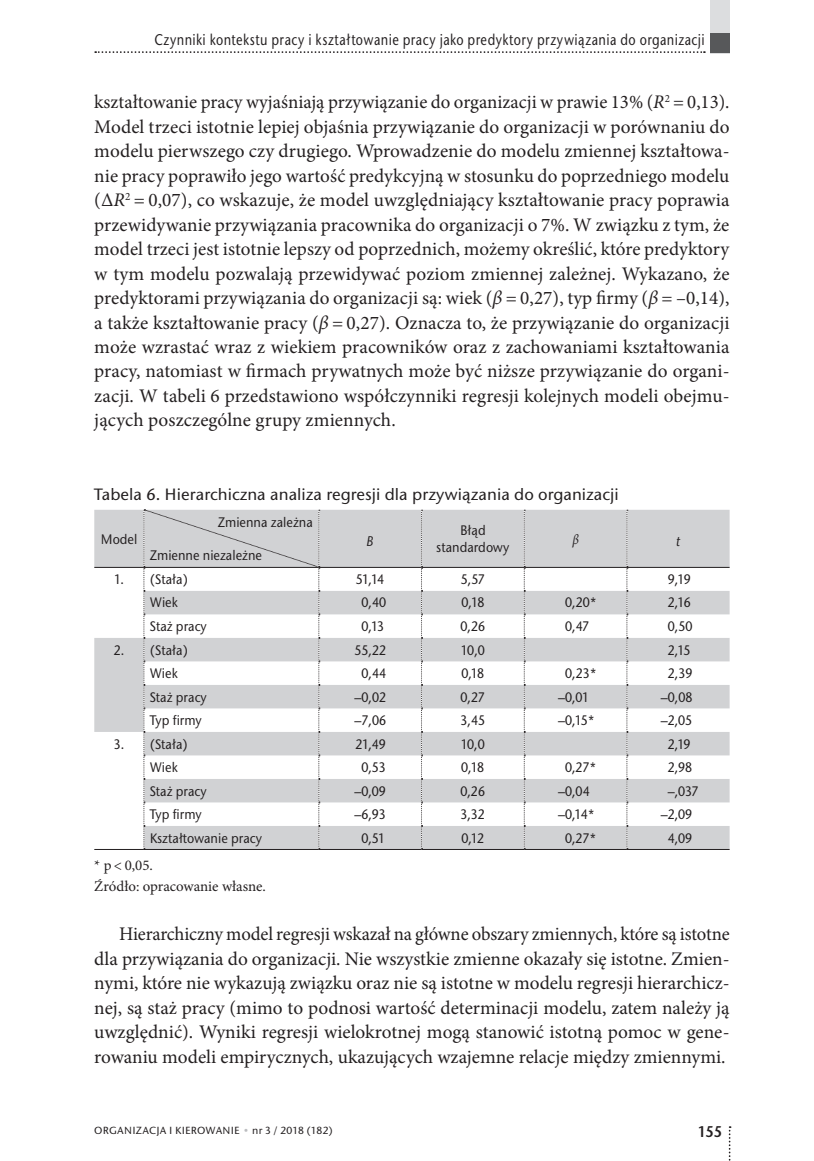
<style>
.page{position:relative;width:814px;height:1161px;background:#fff}
.page>*{position:absolute;margin:0;border:0;box-sizing:border-box;transform-origin:0 0}
.t1{font:19.25px/24.5px "Minion Pro";color:#231f20;text-align:justify}
.t2{font:500 16.62px "Stone Sans Itc TOT";color:#231f20}
.t3{font:500 15.75px "Stone Sans Itc TOT";letter-spacing:.035em;color:#231f20;scale:.8 1}
.t4{font:15.75px "Stone Sans Itc TOT Semi";color:#231f20;scale:.9 1}
.t5{font:14.88px/20.3px "Minion Pro";color:#231f20}
.t6{font:500 14px/16.8px "Stone Sans Itc TOT";color:#231f20;text-align:center;scale:.9 1}
.t7{font:italic 500 14px "Stone Sans IIITC Pro";color:#231f20;scale:.9 1}
.t8{font:italic 14px "Minion Pro";color:#231f20;scale:.9 1}
.t9{font:500 10.5px "Stone Sans Itc TOT";letter-spacing:.02em;color:#231f20}
.s1{font-style:italic}
.s2{color:#bcbdc0}
</style>
<div class="page">
<svg style="left:728px;top:1126px;width:2px;height:35px"></svg>
<svg style="left:95px;top:51px;width:610px;height:2px"></svg>
<div style="left:709px;top:0;width:20px;height:53px;background:#dcdddf"></div>
<div style="left:709px;top:34px;width:20px;height:19px;background:#57585a"></div>
<svg style="left:94px;top:510px;width:635px;height:339px;fill:#d1d2d4"></svg>
<div style="left:94px;top:732px;width:50px;height:117px;background:#fff"></div>
<svg style="left:421px;top:510px;width:1px;height:339px"></svg>
<svg style="left:524px;top:510px;width:1px;height:339px"></svg>
<svg style="left:626px;top:510px;width:2px;height:339px"></svg>
<hr style="left:94px;top:567px;width:50px;height:1px;background:#231f20">
<hr style="left:319px;top:567px;width:102px;height:1px;background:#231f20">
<hr style="left:421px;top:567px;width:103px;height:1px;background:#231f20">
<hr style="left:524px;top:567px;width:103px;height:1px;background:#231f20">
<hr style="left:627px;top:567px;width:102px;height:1px;background:#231f20">
<hr style="left:94px;top:849px;width:50px;height:1px;background:#231f20">
<hr style="left:144px;top:849px;width:175px;height:1px;background:#231f20">
<hr style="left:319px;top:849px;width:102px;height:1px;background:#231f20">
<hr style="left:421px;top:849px;width:103px;height:1px;background:#231f20">
<hr style="left:524px;top:849px;width:103px;height:1px;background:#231f20">
<hr style="left:627px;top:849px;width:102px;height:1px;background:#231f20">
<svg style="left:143px;top:510px;width:177px;height:339px"></svg>
<p class="t3" style="left:154px;top:30px;width:689px">Czynniki kontekstu pracy i kształtowanie pracy jako predyktory przywiązania do organizacji</p>
<p class="t1" style="left:94px;top:90px;width:637px">kształtowanie pracy wyjaśniają przywiązanie do organizacji w prawie 13% (<span class="s1">R</span><sup>2</sup> = 0,13).<br>Model trzeci istotnie lepiej objaśnia przywiązanie do organizacji w porównaniu do modelu pierwszego czy drugiego. Wprowadzenie do modelu zmiennej kształtowa&shy;nie pracy poprawiło jego wartość predykcyjną w stosunku do poprzedniego modelu (Δ<span class="s1">R</span><sup>2</sup> = 0,07), co wskazuje, że model uwzględniający kształtowanie pracy poprawia przewidywanie przywiązania pracownika do organizacji o 7%. W związku z tym, że model trzeci jest istotnie lepszy od poprzednich, możemy określić, które predyktory w tym modelu pozwalają przewidywać poziom zmiennej zależnej. Wykazano, że predyktorami przywiązania do organizacji są: wiek (<span class="s1">β</span> = 0,27), typ firmy (<span class="s1">β</span> = –0,14), a także kształtowanie pracy (<span class="s1">β</span> = 0,27). Oznacza to, że przywiązanie do organizacji może wzrastać wraz z wiekiem pracowników oraz z zachowaniami kształtowania pracy, natomiast w firmach prywatnych może być niższe przywiązanie do organi&shy;zacji. W tabeli 6 przedstawiono współczynniki regresji kolejnych modeli obejmu&shy;jących poszczególne grupy zmiennych.</p>
<p class="t2" style="left:94px;top:484px;width:526px">Tabela 6. Hierarchiczna analiza regresji dla przywiązania do organizacji</p>
<p class="t6" style="left:101px;top:531px;width:42px">Model</p>
<p class="t6" style="left:218px;top:514px;width:107px">Zmienna zależna</p>
<p class="t6" style="left:150px;top:547px;width:126px">Zmienne niezależne</p>
<p class="t7" style="left:367px;top:532px;width:9px">B</p>
<p class="t6" style="left:436px;top:522px;width:83px">Błąd standardowy</p>
<p class="t8" style="left:572px;top:530px;width:9px">β</p>
<p class="t7" style="left:676px;top:532px;width:6px">t</p>
<p class="t6" style="left:114px;top:571px;width:84px">1. (Stała)</p>
<p class="t6" style="left:356px;top:571px;width:33px">51,14</p>
<p class="t6" style="left:461px;top:571px;width:28px">5,57</p>
<p class="t6" style="left:668px;top:571px;width:27px">9,19</p>
<p class="t6" style="left:150px;top:594px;width:33px">Wiek</p>
<p class="t6" style="left:361px;top:594px;width:29px">0,40</p>
<p class="t6" style="left:461px;top:594px;width:27px">0,18</p>
<p class="t6" style="left:565px;top:594px;width:37px">0,20*</p>
<p class="t6" style="left:668px;top:594px;width:27px">2,16</p>
<p class="t6" style="left:150px;top:618px;width:65px">Staż pracy</p>
<p class="t6" style="left:361px;top:618px;width:26px">0,13</p>
<p class="t6" style="left:460px;top:618px;width:29px">0,26</p>
<p class="t6" style="left:565px;top:618px;width:28px">0,47</p>
<p class="t6" style="left:667px;top:618px;width:29px">0,50</p>
<p class="t6" style="left:114px;top:641px;width:84px">2. (Stała)</p>
<p class="t6" style="left:354px;top:641px;width:37px">55,22</p>
<p class="t6" style="left:461px;top:641px;width:28px">10,0</p>
<p class="t6" style="left:667px;top:641px;width:27px">2,15</p>
<p class="t6" style="left:150px;top:665px;width:33px">Wiek</p>
<p class="t6" style="left:361px;top:665px;width:29px">0,44</p>
<p class="t6" style="left:461px;top:665px;width:27px">0,18</p>
<p class="t6" style="left:565px;top:665px;width:37px">0,23*</p>
<p class="t6" style="left:667px;top:665px;width:29px">2,39</p>
<p class="t6" style="left:150px;top:688px;width:65px">Staż pracy</p>
<p class="t6" style="left:354px;top:688px;width:37px">–0,02</p>
<p class="t6" style="left:460px;top:688px;width:29px">0,27</p>
<p class="t6" style="left:558px;top:688px;width:36px">–0,01</p>
<p class="t6" style="left:660px;top:688px;width:37px">–0,08</p>
<p class="t6" style="left:150px;top:712px;width:59px">Typ firmy</p>
<p class="t6" style="left:354px;top:712px;width:37px">–7,06</p>
<p class="t6" style="left:460px;top:712px;width:29px">3,45</p>
<p class="t6" style="left:558px;top:712px;width:42px">–0,15*</p>
<p class="t6" style="left:660px;top:712px;width:37px">–2,05</p>
<p class="t6" style="left:114px;top:735px;width:84px">3. (Stała)</p>
<p class="t6" style="left:355px;top:735px;width:35px">21,49</p>
<p class="t6" style="left:461px;top:735px;width:28px">10,0</p>
<p class="t6" style="left:667px;top:735px;width:27px">2,19</p>
<p class="t6" style="left:150px;top:759px;width:33px">Wiek</p>
<p class="t6" style="left:361px;top:759px;width:29px">0,53</p>
<p class="t6" style="left:461px;top:759px;width:27px">0,18</p>
<p class="t6" style="left:565px;top:759px;width:36px">0,27*</p>
<p class="t6" style="left:667px;top:759px;width:29px">2,98</p>
<p class="t6" style="left:150px;top:782px;width:65px">Staż pracy</p>
<p class="t6" style="left:354px;top:782px;width:37px">–0,09</p>
<p class="t6" style="left:460px;top:782px;width:29px">0,26</p>
<p class="t6" style="left:558px;top:782px;width:37px">–0,04</p>
<p class="t6" style="left:667px;top:782px;width:36px">–,037</p>
<p class="t6" style="left:150px;top:806px;width:59px">Typ firmy</p>
<p class="t6" style="left:354px;top:806px;width:37px">–6,93</p>
<p class="t6" style="left:460px;top:806px;width:29px">3,32</p>
<p class="t6" style="left:558px;top:806px;width:42px">–0,14*</p>
<p class="t6" style="left:660px;top:806px;width:37px">–2,09</p>
<p class="t6" style="left:150px;top:829px;width:126px">Kształtowanie pracy</p>
<p class="t6" style="left:361px;top:829px;width:28px">0,51</p>
<p class="t6" style="left:461px;top:829px;width:27px">0,12</p>
<p class="t6" style="left:565px;top:829px;width:36px">0,27*</p>
<p class="t6" style="left:667px;top:829px;width:29px">4,09</p>
<p class="t5" style="left:94px;top:855px;width:173px">* p &lt; 0,05.<br>Źródło: opracowanie własne.</p>
<p class="t1" style="left:94px;top:922px;width:637px;text-indent:25px">Hierarchiczny model regresji wskazał na główne obszary zmiennych, które są istotne dla przywiązania do organizacji. Nie wszystkie zmienne okazały się istotne. Zmien&shy;nymi, które nie wykazują związku oraz nie są istotne w modelu regresji hierarchicz&shy;nej, są staż pracy (mimo to podnosi wartość determinacji modelu, zatem należy ją uwzględnić). Wyniki regresji wielokrotnej mogą stanowić istotną pomoc w gene&shy;rowaniu modeli empirycznych, ukazujących wzajemne relacje między zmiennymi.</p>
<p class="t9" style="left:94px;top:1124px;width:240px">ORGANIZACJA I KIEROWANIE <span class="s2">•</span> nr 3 / 2018 (182)</p>
<p class="t4" style="left:697px;top:1122px;width:28px">155</p>
</div>
